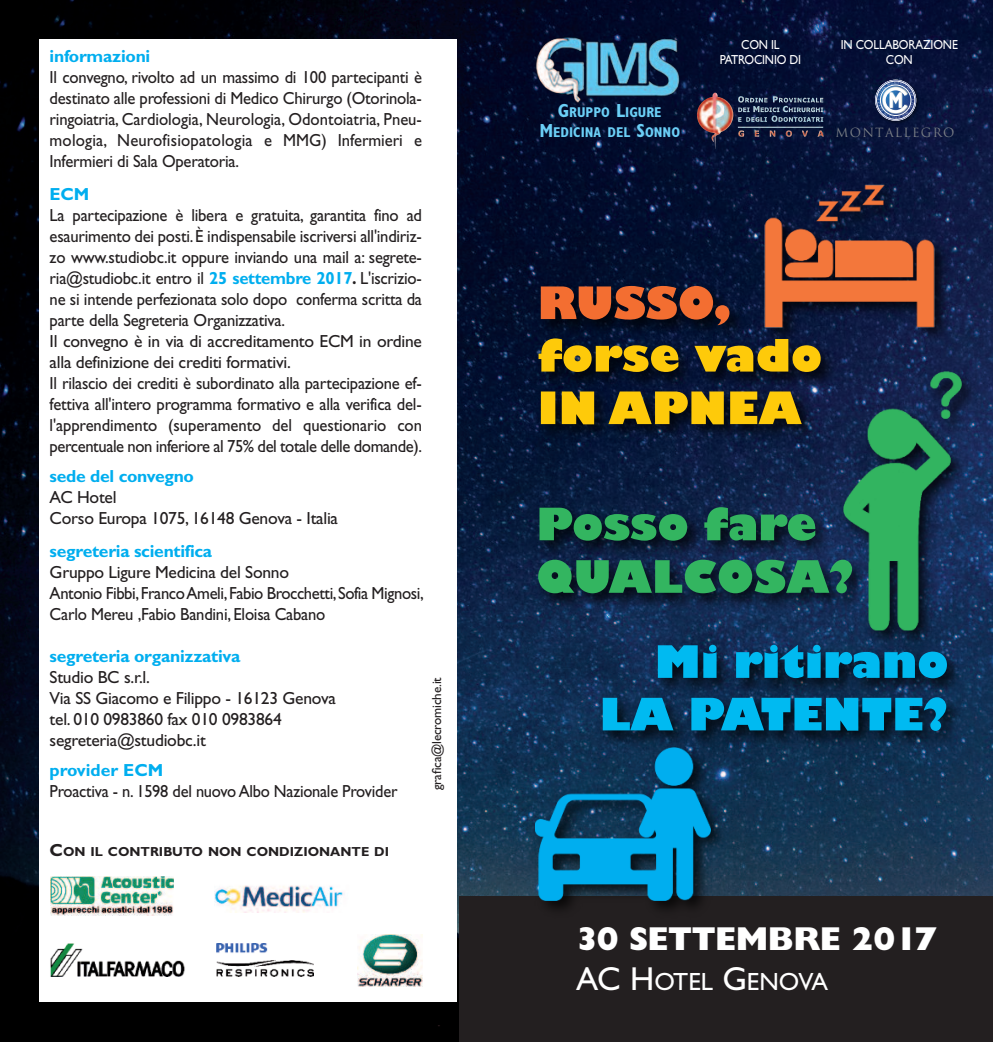
<style>
.page{position:relative;width:993px;height:1042px;background:#fff}
.page>*{position:absolute;margin:0;border:0;box-sizing:border-box;transform-origin:0 0}
.t1{font:800 33.25px "Gill Sans Std";letter-spacing:-.015em;color:#fff}
.t2{font:24.85px "Gill Sans Std";color:#fff}
.t3{font:17.5px/21px "Gill Sans Std";letter-spacing:-.015em;color:#231f20;text-align:justify;scale:.95 1}
.t4{font:17.5px/21px "Gill Sans Std";letter-spacing:-.015em;color:#231f20}
.t5{font:700 17.5px "Gill Sans Std";letter-spacing:-.015em;color:#00aeef}
.t6{font:17.5px "Gill Sans Std";letter-spacing:-.015em;color:#231f20;scale:.94 1}
.t7{font:700 condensed 14.17px/19.6px "Gill Sans Std";color:#6bcff6;text-align:center}
.t8{font:13.12px/15.8px "Gill Sans Std";letter-spacing:-.015em;color:#fff;text-align:center;scale:.9 1}
.t9{font:700 13.12px "Gill Sans Std";color:#231f20}
.t10{font:13.12px "Gill Sans Std";color:#231f20}
.t11{font:12.25px "Trajan Pro";letter-spacing:.1em;color:#7c8187}
.s1{font-weight:700;color:#00aeef}
.s2{font-weight:700}
.s3{font-size:17.5px}
.s4{font-size:19.07px}
.s5{font-size:33.25px}
</style>
<div class="page">
<img style="left:0;top:0;width:992px;height:1042px">
<img style="left:530px;top:552px;width:299px;height:64px">
<svg style="left:538px;top:564px;width:291px;height:29px;background:#288954"></svg>
<img style="left:531px;top:500px;width:298px;height:64px">
<svg style="left:539px;top:507px;width:276px;height:34px;background:#206e4e"></svg>
<img style="left:535px;top:28px;width:148px;height:76px">
<div style="left:459px;top:896px;width:533px;height:146px;background:#231f20"></div>
<div style="left:40px;top:40px;width:416px;height:962px;background:#fff"></div>
<img style="left:357px;top:934px;width:65px;height:52px">
<img style="left:214px;top:885px;width:129px;height:27px">
<img style="left:50px;top:943px;width:135px;height:33px">
<img style="left:216px;top:943px;width:97px;height:33px">
<img style="left:50px;top:876px;width:123px;height:39px">
<img style="left:462px;top:729px;width:336px;height:167px">
<img style="left:535px;top:737px;width:175px;height:172px">
<img style="left:594px;top:690px;width:373px;height:64px">
<svg style="left:602px;top:697px;width:343px;height:34px;background:#0383af"></svg>
<img style="left:649px;top:637px;width:319px;height:64px">
<svg style="left:657px;top:645px;width:289px;height:33px;background:#0580ae"></svg>
<img style="left:754px;top:174px;width:206px;height:179px">
<img style="left:762px;top:182px;width:173px;height:146px">
<img style="left:533px;top:395px;width:290px;height:52px">
<svg style="left:540px;top:395px;width:261px;height:29px;background:#b29112"></svg>
<img style="left:530px;top:331px;width:312px;height:64px">
<svg style="left:538px;top:338px;width:282px;height:34px;background:#a08416"></svg>
<img style="left:533px;top:278px;width:218px;height:70px">
<svg style="left:540px;top:286px;width:189px;height:39px;background:#92462a"></svg>
<img style="left:829px;top:362px;width:157px;height:293px">
<img style="left:838px;top:369px;width:126px;height:263px">
<img style="left:696px;top:93px;width:110px;height:56px">
<img style="left:873px;top:78px;width:47px;height:47px">
<svg style="left:874px;top:80px;width:41px;height:41px"></svg>
<svg style="left:875px;top:80px;width:40px;height:40px"></svg>
<p class="t5" style="left:50px;top:49px;width:102px">informazioni</p>
<p class="t3" style="left:50px;top:68px;width:393px">il convegno, rivolto ad un massimo di 100 partecipanti è destinato alle professioni di Medico chirurgo (otorinola&shy;ringoiatria, cardiologia, neurologia, odontoiatria, Pneu&shy;mologia, neurofisiopatologia e MMG) infermieri e infermieri di Sala operatoria.</p>
<p class="t5" style="left:50px;top:187px;width:41px">ECM</p>
<p class="t3" style="left:50px;top:206px;width:393px;text-align:left">la partecipazione è libera e gratuita, garantita fino ad esaurimento dei posti.è indispensabile iscriversi all'indiriz&shy;zo www.studiobc.it oppure inviando una mail a: segrete&shy;ria@studiobc.it entro il <span class="s1">25 settembre 2017</span><span class="s2">.</span> l'iscrizio&shy;ne si intende perfezionata solo dopo conferma scritta da parte della Segreteria organizzativa.<br>il convegno è in via di accreditamento ecM in ordine alla definizione dei crediti formativi.<br>il rilascio dei crediti è subordinato alla partecipazione ef&shy;fettiva all'intero programma formativo e alla verifica del&shy;l'apprendimento (superamento del questionario con percentuale non inferiore al 75% del totale delle domande).</p>
<p class="t5" style="left:50px;top:469px;width:146px">sede del convegno</p>
<p class="t4" style="left:50px;top:488px;width:290px">ac Hotel<br>corso europa 1075, 16148 Genova - italia</p>
<p class="t5" style="left:50px;top:544px;width:164px">segreteria scientifica</p>
<p class="t4" style="left:50px;top:563px;width:375px">Gruppo ligure Medicina del Sonno<br>antonio Fibbi,Francoameli,Fabio brocchetti,Sofia Mignosi, carlo Mereu ,Fabio bandini, eloisa cabano</p>
<p class="t5" style="left:50px;top:649px;width:192px">segreteria organizzativa</p>
<p class="t4" style="left:50px;top:668px;width:288px">Studio bc s.r.l.<br>Via SS Giacomo e Filippo - 16123 Genova tel. 010 0983860 fax 010 0983864 segreteria@studiobc.it</p>
<p class="t5" style="left:50px;top:763px;width:115px">provider ECM</p>
<p class="t6" style="left:50px;top:784px;width:371px">Proactiva - n. 1598 del nuovo albo nazionale Provider</p>
<p class="t10" style="left:431px;top:790px;width:114px;rotate:-90deg">grafica@lecromiche.it</p>
<p class="t9" style="left:50px;top:846px;width:341px"><span class="s3">C</span>ON IL CONTRIBUTO NON CONDIZIONANTE DI</p>
<p class="t7" style="left:539px;top:104px;width:142px"><span class="s4">G</span>RUPPO <span class="s4">L</span>IGURE<br><span class="s4">M</span>EDICINA DEL <span class="s4">S</span>ONNO</p>
<p class="t8" style="left:719px;top:38px;width:92px">con il<br>Patrocinio di</p>
<p class="t8" style="left:840px;top:38px;width:131px">in collaborazione con</p>
<p class="t11" style="left:835px;top:128px;width:120px">MONTALLEGRO</p>
<h1 class="t1" style="left:576px;top:926px;width:361px">30 SETTEMBRE 2017</h1>
<h2 class="t2" style="left:576px;top:972px;width:253px"><span class="s5">ac H</span>otel <span class="s5">G</span>enoVa</h2>
</div>
